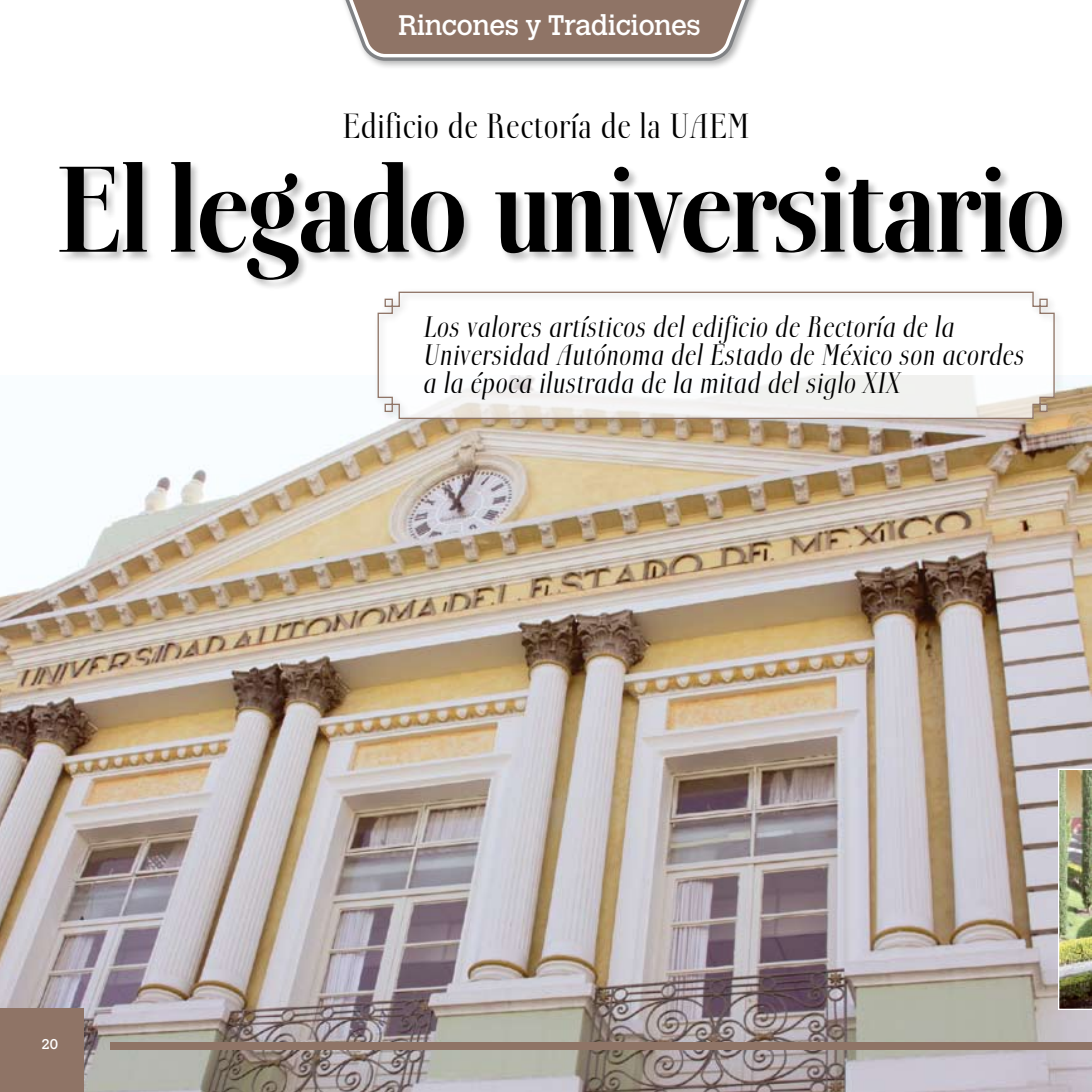
<style>
.page{position:relative;width:1092px;height:1092px;background:#fff}
.page>*{position:absolute;margin:0;border:0;box-sizing:border-box;transform-origin:0 0}
.t1{font:600 122.15px "Boberia LL";letter-spacing:-.025em;color:#000}
.t2{font:300 35px "Boberia LL";color:#000}
.t3{font:italic 300 29.75px/28px "Boberia LL";color:#000}
.t4{font:28px "Calvert";letter-spacing:-.025em;color:#fff}
.t5{font:14px "Calvert";color:#fff}
</style>
<div class="page">
<img style="left:0;top:376px;width:1091px;height:715px">
<div style="left:0;top:1008px;width:83px;height:83px;background:#8f7466"></div>
<div style="left:59px;top:161px;width:1032px;height:129px;background:#000;opacity:.25"></div>
<div style="left:110px;top:1041px;width:981px;height:8px;background:#8f7466"></div>
<div style="left:338px;top:0;width:423px;height:70px;background:#000;opacity:.3"></div>
<svg style="left:342px;top:0;width:410px;height:61px;background:#9c877c"></svg>
<img style="left:1057px;top:768px;width:34px;height:241px">
<div style="left:373px;top:287px;width:691px;height:141px;background:#000;opacity:.25"></div>
<svg style="left:377px;top:291px;width:678px;height:128px"></svg>
<p class="t4" style="left:398px;top:9px;width:304px">Rincones y Tradiciones</p>
<p class="t2" style="left:342px;top:107px;width:408px">Edificio de Rectoría de la UAEM</p>
<h1 class="t1" style="left:57px;top:143px;width:1009px">El legado universitario</h1>
<p class="t3" style="left:423px;top:313px;width:602px">Los valores artísticos del edificio de Rectoría de la<br>Universidad Autónoma del Estado de México son acordes a la época ilustrada de la mitad del siglo XIX</p>
<p class="t5" style="left:42px;top:1035px;width:18px">20</p>
</div>
